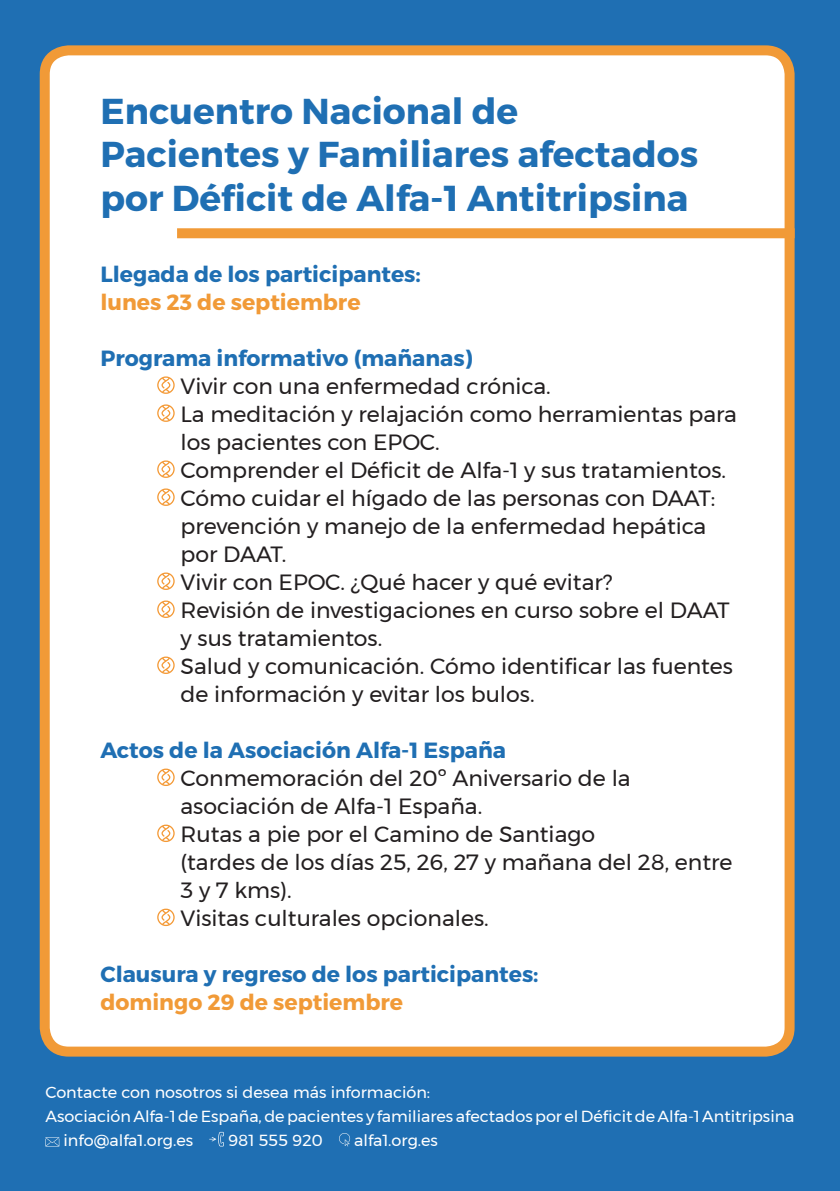
<style>
.page{position:relative;width:840px;height:1191px;background:#fff}
.page>*{position:absolute;margin:0;border:0;box-sizing:border-box;transform-origin:0 0}
.t1{font:700 36px/43.2px "Montserrat";color:#1f6fb3}
.t2{font:22px/28px "Montserrat";color:#231f20}
.t3{font:700 22px "Montserrat";color:#1f6fb3}
.t4{font:700 22px "Montserrat";color:#f19a37}
.t5{font:16px "Montserrat";color:#fff}
</style>
<div class="page">
<div style="left:0;top:0;width:839px;height:1191px;background:#1f6fb3"></div>
<div style="left:45px;top:50px;width:744px;height:1001px;background:#fff;border-radius:24px"></div>
<div style="left:40px;top:45px;width:754px;height:1011px;border:10px solid #f19a37;border-radius:24px"></div>
<svg style="left:157px;top:376px;width:17px;height:18px"></svg>
<svg style="left:157px;top:404px;width:17px;height:18px"></svg>
<svg style="left:157px;top:460px;width:17px;height:18px"></svg>
<svg style="left:157px;top:488px;width:17px;height:18px"></svg>
<svg style="left:157px;top:572px;width:17px;height:18px"></svg>
<svg style="left:157px;top:600px;width:17px;height:18px"></svg>
<svg style="left:157px;top:656px;width:17px;height:18px"></svg>
<svg style="left:157px;top:768px;width:17px;height:18px"></svg>
<svg style="left:157px;top:824px;width:17px;height:18px"></svg>
<svg style="left:157px;top:908px;width:17px;height:18px"></svg>
<div style="left:177px;top:228px;width:617px;height:10px;background:#f19a37"></div>
<svg style="left:45px;top:1137px;width:14px;height:9px"></svg>
<svg style="left:209px;top:1131px;width:15px;height:15px"></svg>
<svg style="left:339px;top:1133px;width:11px;height:13px"></svg>
<h1 class="t1" style="left:100px;top:90px;width:599px">Encuentro Nacional de<br>Pacientes y Familiares afectados por Déficit de Alfa-1 Antitripsina</h1>
<p class="t3" style="left:100px;top:260px;width:322px">Llegada de los participantes:</p>
<p class="t4" style="left:100px;top:288px;width:261px">lunes 23 de septiembre</p>
<p class="t3" style="left:100px;top:344px;width:373px">Programa informativo (mañanas)</p>
<p class="t2" style="left:180px;top:372px;width:557px">Vivir con una enfermedad crónica.<br>La meditación y relajación como herramientas para los pacientes con EPOC.<br>Comprender el Déficit de Alfa-1 y sus tratamientos.<br>Cómo cuidar el hígado de las personas con DAAT: prevención y manejo de la enfermedad hepática por DAAT.<br>Vivir con EPOC. ¿Qué hacer y qué evitar?<br>Revisión de investigaciones en curso sobre el DAAT y sus tratamientos.<br>Salud y comunicación. Cómo identificar las fuentes de información y evitar los bulos.</p>
<p class="t3" style="left:100px;top:736px;width:407px">Actos de la Asociación Alfa-1 España</p>
<p class="t2" style="left:180px;top:764px;width:553px">Conmemoración del 20º Aniversario de la asociación de Alfa-1 España.<br>Rutas a pie por el Camino de Santiago<br>(tardes de los días 25, 26, 27 y mañana del 28, entre<br>3 y 7 kms).<br>Visitas culturales opcionales.</p>
<p class="t3" style="left:100px;top:960px;width:439px">Clausura y regreso de los participantes:</p>
<p class="t4" style="left:100px;top:988px;width:304px">domingo 29 de septiembre</p>
<p class="t5" style="left:45px;top:1080px;width:386px">Contacte con nosotros si desea más información:</p>
<p class="t5" style="left:45px;top:1104px;width:750px">Asociación Alfa-1 de España, de pacientes y familiares afectados por el Déficit de Alfa-1 Antitripsina</p>
<p class="t5" style="left:63px;top:1128px;width:131px">info@alfa1.org.es</p>
<p class="t5" style="left:228px;top:1128px;width:96px">981 555 920</p>
<p class="t5" style="left:354px;top:1128px;width:85px">alfa1.org.es</p>
</div>
